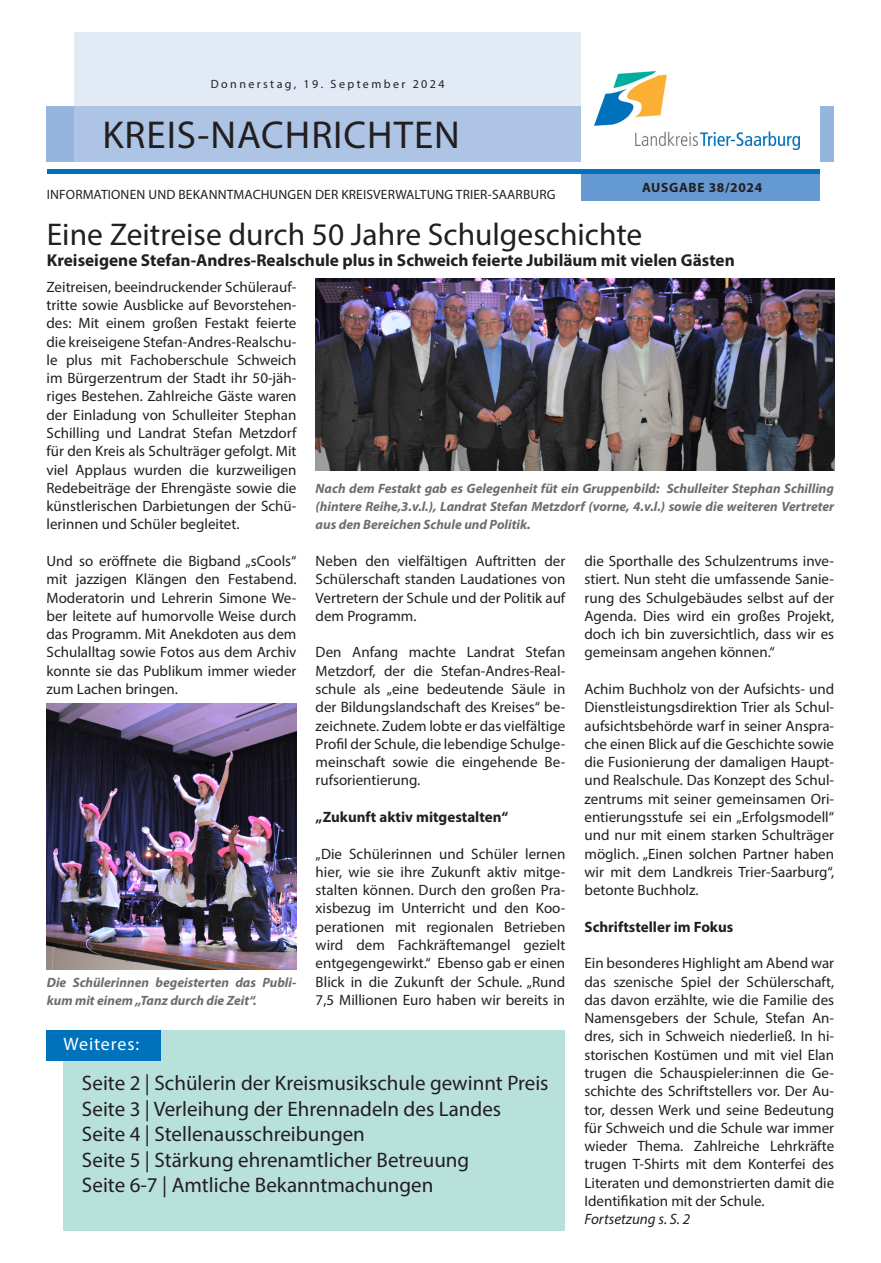
<style>
.page{position:relative;width:881px;height:1263px;background:#fff}
.page>*{position:absolute;margin:0;border:0;box-sizing:border-box;transform-origin:0 0}
.t1{font:39px "Myriad Pro";letter-spacing:.025em;color:#231f20}
.Headline{font:31.5px "Myriad Pro";color:#231f20}
.Inhaltsverzeichnis{font:21px "Myriad Pro";color:#231f20}
.t2{font:18px "Myriad Pro";letter-spacing:.05em;color:#fff}
.Subline{font:700 17.25px "Myriad Pro";color:#231f20}
.Fließtext{font:15px/18.3px "Myriad Pro";color:#231f20;text-align:justify}
.Fließtext-2{font:700 15px "Myriad Pro";color:#231f20}
.Fließtext-3{font:italic 15px "Myriad Pro";color:#231f20}
.Bilduntertitel{font:italic 700 13.5px/18.3px "Myriad Pro";color:#6c6d70;text-align:justify}
.t3{font:13.5px "Myriad Pro";letter-spacing:.01em;color:#231f20}
.t4{font:700 13.5px "Myriad Pro";letter-spacing:.05em;color:#231f20}
.t5{font:12px "Myriad Pro";letter-spacing:.2em;color:#231f20}
</style>
<div class="page">
<div style="left:47px;top:106px;width:786px;height:56px;background:#95b5de"></div>
<svg style="left:74px;top:32px;width:506px;height:130px;background:#cbd9ee"></svg>
<div style="left:580px;top:0;width:239px;height:193px;background:#fff"></div>
<div style="left:580px;top:172px;width:239px;height:28px;background:#6599d1"></div>
<hr style="left:47px;top:169px;width:772px;height:4px;background:#0072bc">
<img style="left:594px;top:71px;width:205px;height:79px">
<div style="left:63px;top:1030px;width:502px;height:201px;background:#b8e1dc"></div>
<div style="left:46px;top:1030px;width:115px;height:30px;background:#0072bc"></div>
<img style="left:315px;top:278px;width:518px;height:193px">
<img style="left:47px;top:704px;width:249px;height:265px">
<p class="t5" style="left:211px;top:77px;width:235px">Donnerstag, 19. September 2024</p>
<h1 class="t1" style="left:102px;top:111px;width:359px">KREIS-NACHRICHTEN</h1>
<p class="t3" style="left:47px;top:186px;width:510px">INFORMATIONEN UND BEKANNTMACHUNGEN DER KREISVERWALTUNG TRIER-SAARBURG</p>
<p class="t4" style="left:642px;top:179px;width:121px">AUSGABE 38/2024</p>
<p class="Headline" style="left:47px;top:215px;width:597px">Eine Zeitreise durch 50 Jahre Schulgeschichte</p>
<p class="Subline" style="left:47px;top:249px;width:689px">Kreiseigene Stefan-Andres-Realschule plus in Schweich feierte Jubiläum mit vielen Gästen</p>
<p class="Fließtext" style="left:46px;top:277px;width:251px">Zeitreisen, beeindruckender Schülerauf&shy;tritte sowie Ausblicke auf Bevorstehen&shy;des: Mit einem großen Festakt feierte die kreiseigene Stefan-Andres-Realschu&shy;le plus mit Fachoberschule Schweich im Bürgerzentrum der Stadt ihr 50-jäh&shy;riges Bestehen. Zahlreiche Gäste waren der Einladung von Schulleiter Stephan Schilling und Landrat Stefan Metzdorf für den Kreis als Schulträger gefolgt. Mit viel Applaus wurden die kurzweiligen Redebeiträge der Ehrengäste sowie die künstlerischen Darbietungen der Schü&shy;lerinnen und Schüler begleitet.</p>
<p class="Fließtext" style="left:46px;top:552px;width:251px">Und so eröffnete die Bigband „sCools“ mit jazzigen Klängen den Festabend.<br>Moderatorin und Lehrerin Simone We&shy;ber leitete auf humorvolle Weise durch das Programm. Mit Anekdoten aus dem Schulalltag sowie Fotos aus dem Archiv konnte sie das Publikum immer wieder zum Lachen bringen.</p>
<p class="Bilduntertitel" style="left:315px;top:479px;width:520px">Nach dem Festakt gab es Gelegenheit füt ein Gruppenbild: Schulleiter Stephan Schilling (hintere Reihe,3.v.l.), Landrat Stefan Metzdorf (vorne, 4.v.l.) sowie die weiteren Vertreter aus den Bereichen Schule und Politik.</p>
<p class="Fließtext" style="left:315px;top:552px;width:251px">Neben den vielfältigen Auftritten der Schülerschaft standen Laudationes von Vertretern der Schule und der Politik auf dem Programm.</p>
<p class="Fließtext" style="left:315px;top:643px;width:251px">Den Anfang machte Landrat Stefan Metzdorf, der die Stefan-Andres-Real&shy;schule als „eine bedeutende Säule in der Bildungslandschaft des Kreises“ be&shy;zeichnete. Zudem lobte er das vielfältige Profil der Schule, die lebendige Schulge&shy;meinschaft sowie die eingehende Be&shy;rufsorientierung.</p>
<p class="Fließtext-2" style="left:315px;top:807px;width:194px">„Zukunft aktiv mitgestalten“</p>
<p class="Fließtext" style="left:315px;top:844px;width:251px">„Die Schülerinnen und Schüler lernen hier, wie sie ihre Zukunft aktiv mitge&shy;stalten können. Durch den großen Pra&shy;xisbezug im Unterricht und den Koo&shy;perationen mit regionalen Betrieben wird dem Fachkräftemangel gezielt entgegengewirkt.“ Ebenso gab er einen Blick in die Zukunft der Schule. „Rund 7,5 Millionen Euro haben wir bereits in</p>
<p class="Fließtext" style="left:584px;top:552px;width:251px">die Sporthalle des Schulzentrums inve&shy;stiert. Nun steht die umfassende Sanie&shy;rung des Schulgebäudes selbst auf der Agenda. Dies wird ein großes Projekt, doch ich bin zuversichtlich, dass wir es gemeinsam angehen können.“</p>
<p class="Fließtext" style="left:584px;top:680px;width:251px">Achim Buchholz von der Aufsichts- und Dienstleistungsdirektion Trier als Schul&shy;aufsichtsbehörde warf in seiner Anspra&shy;che einen Blick auf die Geschichte sowie die Fusionierung der damaligen Haupt&shy;und Realschule. Das Konzept des Schul&shy;zentrums mit seiner gemeinsamen Ori&shy;entierungsstufe sei ein „Erfolgsmodell“ und nur mit einem starken Schulträger möglich. „Einen solchen Partner haben wir mit dem Landkreis Trier-Saarburg“, betonte Buchholz.</p>
<p class="Fließtext-2" style="left:584px;top:917px;width:150px">Schriftsteller im Fokus</p>
<p class="Fließtext" style="left:584px;top:954px;width:251px">Ein besonderes Highlight am Abend war das szenische Spiel der Schülerschaft, das davon erzählte, wie die Familie des Namensgebers der Schule, Stefan An&shy;dres, sich in Schweich niederließ. In hi&shy;storischen Kostümen und mit viel Elan trugen die Schauspieler:innen die Ge&shy;schichte des Schriftstellers vor. Der Au&shy;tor, dessen Werk und seine Bedeutung für Schweich und die Schule war immer wieder Thema. Zahlreiche Lehrkräfte trugen T-Shirts mit dem Konterfei des Literaten und demonstrierten damit die Identifikation mit der Schule.</p>
<p class="Fließtext-3" style="left:584px;top:1210px;width:107px">Fortsetzung s. S. 2</p>
<p class="Bilduntertitel" style="left:47px;top:972px;width:251px">Die Schülerinnen begeisterten das Publi&shy;kum mit einem „Tanz durch die Zeit“.</p>
<p class="t2" style="left:63px;top:1033px;width:77px">Weiteres:</p>
<p class="Inhaltsverzeichnis" style="left:82px;top:1070px;width:468px">Seite 2 | Schülerin der Kreismusikschule gewinnt Preis</p>
<p class="Inhaltsverzeichnis" style="left:82px;top:1096px;width:420px">Seite 3 | Verleihung der Ehrennadeln des Landes</p>
<p class="Inhaltsverzeichnis" style="left:82px;top:1121px;width:284px">Seite 4 | Stellenausschreibungen</p>
<p class="Inhaltsverzeichnis" style="left:82px;top:1147px;width:389px">Seite 5 | Stärkung ehrenamtlicher Betreuung</p>
<p class="Inhaltsverzeichnis" style="left:82px;top:1172px;width:353px">Seite 6-7 | Amtliche Bekanntmachungen</p>
</div>
